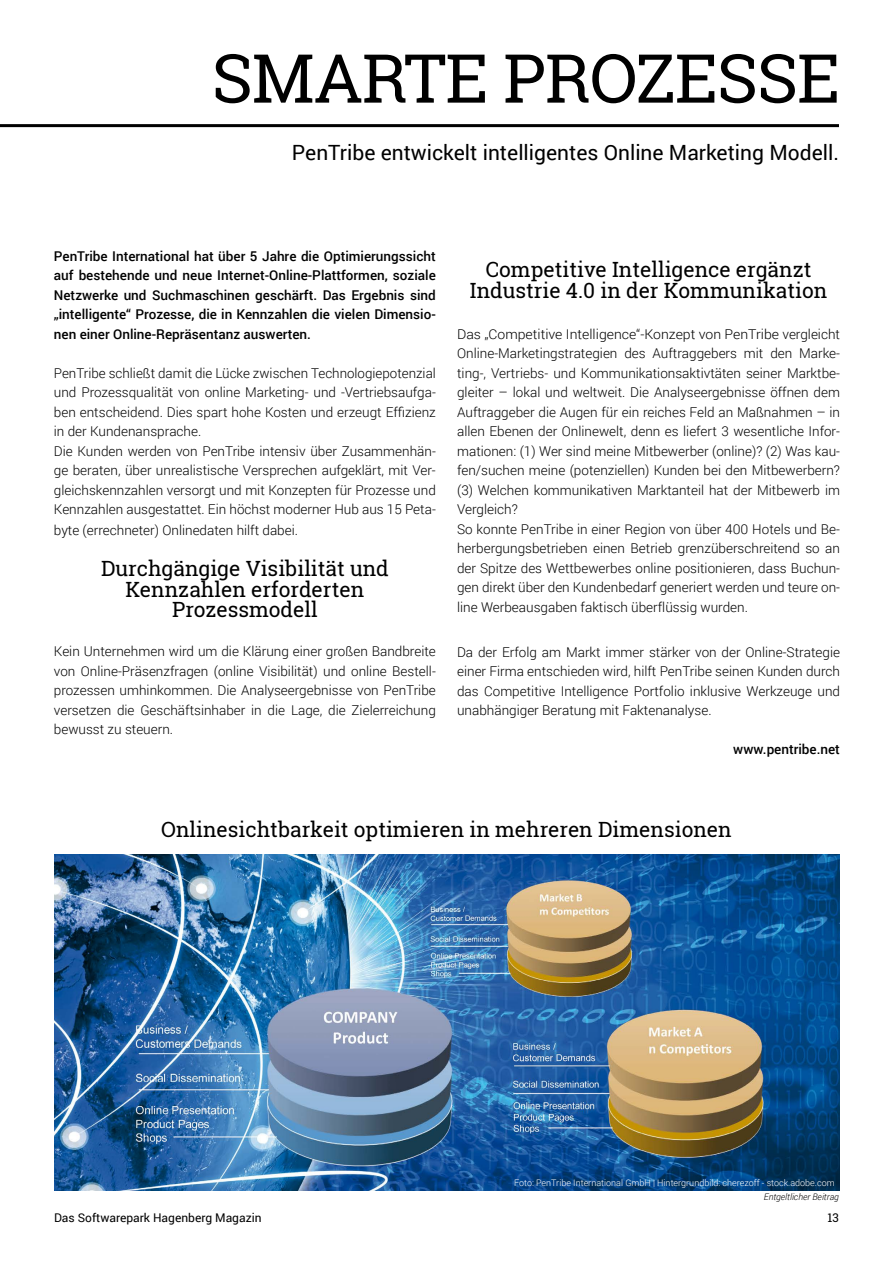
<style>
.page{position:relative;width:893px;height:1263px;background:#fff}
.page>*{position:absolute;margin:0;border:0;box-sizing:border-box;transform-origin:0 0}
.t1{font:67.5px "Roboto Slab";letter-spacing:-.015em;color:#000}
.t2{font:21px/20.5px "Roboto Slab";color:#000;text-align:center}
.t3{font:21px "Roboto";color:#000}
.t4{font:300 13.5px/19.6px "Roboto";color:#000;text-align:justify}
.t5{font:300 13.5px/19.5px "Roboto";color:#000;scale:1.04 1}
.t6{font:500 13.5px/19.5px "Roboto";color:#000;text-align:justify}
.t7{font:12px "Roboto";color:#000}
.t8{font:12px "Roboto Slab";color:#000}
.t9{font:300 9px "Roboto";color:#fff}
.t10{font:italic 300 9px "Roboto";color:#000}
</style>
<div class="page">
<hr style="left:0;top:124px;width:839px;height:3px;background:#000">
<img style="left:54px;top:855px;width:785px;height:336px">
<h1 class="t1" style="left:212px;top:32px;width:630px">SMARTE PROZESSE</h1>
<h2 class="t3" style="left:292px;top:137px;width:549px">PenTribe entwickelt intelligentes Online Marketing Modell.</h2>
<p class="t6" style="left:54px;top:246px;width:383px">PenTribe International hat über 5 Jahre die Optimierungssicht auf bestehende und neue Internet-Online-Plattformen, soziale Netzwerke und Suchmaschinen geschärft. Das Ergebnis sind „intelligente“ Prozesse, die in Kennzahlen die vielen Dimensio&shy;nen einer Online-Repräsentanz auswerten.</p>
<p class="t4" style="left:54px;top:363px;width:383px;text-align:left">PenTribe schließt damit die Lücke zwischen Technologiepotenzial und Prozessqualität von online Marketing- und -Vertriebsaufga&shy;ben entscheidend. Dies spart hohe Kosten und erzeugt Effizienz in der Kundenansprache.<br>Die Kunden werden von PenTribe intensiv über Zusammenhän&shy;ge beraten, über unrealistische Versprechen aufgeklärt, mit Ver&shy;gleichskennzahlen versorgt und mit Konzepten für Prozesse und Kennzahlen ausgestattet. Ein höchst moderner Hub aus 15 Peta&shy;byte (errechneter) Onlinedaten hilft dabei.</p>
<h2 class="t2" style="left:101px;top:558px;width:289px">Durchgängige Visibilität und<br>Kennzahlen erforderten<br>Prozessmodell</h2>
<p class="t4" style="left:54px;top:641px;width:383px">Kein Unternehmen wird um die Klärung einer großen Bandbreite von Online-Präsenzfragen (online Visibilität) und online Bestell&shy;prozessen umhinkommen. Die Analyseergebnisse von PenTribe versetzen die Geschäftsinhaber in die Lage, die Zielerreichung bewusst zu steuern.</p>
<h2 class="t2" style="left:470px;top:259px;width:359px;line-height:21px">Competitive Intelligence ergänzt<br>Industrie 4.0 in der Kommunikation</h2>
<p class="t5" style="left:457px;top:324px;width:370px">Das „Competitive Intelligence“-Konzept von PenTribe vergleicht Online-Marketingstrategien des Auftraggebers mit den Marke&shy;ting-, Vertriebs- und Kommunikationsaktivtäten seiner Marktbe&shy;gleiter – lokal und weltweit. Die Analyseergebnisse öffnen dem Auftraggeber die Augen für ein reiches Feld an Maßnahmen – in allen Ebenen der Onlinewelt, denn es liefert 3 wesentliche Infor&shy;mationen: (1) Wer sind meine Mitbewerber (online)? (2) Was kau&shy;fen/suchen meine (potenziellen) Kunden bei den Mitbewerbern? (3) Welchen kommunikativen Marktanteil hat der Mitbewerb im Vergleich?<br>So konnte PenTribe in einer Region von über 400 Hotels und Be&shy;herbergungsbetrieben einen Betrieb grenzüberschreitend so an der Spitze des Wettbewerbes online positionieren, dass Buchun&shy;gen direkt über den Kundenbedarf generiert werden und teure on&shy;line Werbeausgaben faktisch überflüssig wurden.</p>
<p class="t4" style="left:457px;top:642px;width:384px">Da der Erfolg am Markt immer stärker von der Online-Strategie einer Firma entschieden wird, hilft PenTribe seinen Kunden durch das Competitive Intelligence Portfolio inklusive Werkzeuge und unabhängiger Beratung mit Faktenanalyse.</p>
<p class="t6" style="left:733px;top:739px;width:108px">www.pentribe.net</p>
<h2 class="t2" style="left:161px;top:818px;width:572px">Onlinesichtbarkeit optimieren in mehreren Dimensionen</h2>
<p class="t9" style="left:514px;top:1177px;width:322px">Foto: PenTribe International GmbH | Hintergrundbild: cherezoff - stock.adobe.com</p>
<p class="t10" style="left:764px;top:1191px;width:77px">Entgeltlicher Beitrag</p>
<p class="t7" style="left:54px;top:1209px;width:209px">Das Softwarepark Hagenberg Magazin</p>
<p class="t8" style="left:827px;top:1209px;width:13px">13</p>
</div>
